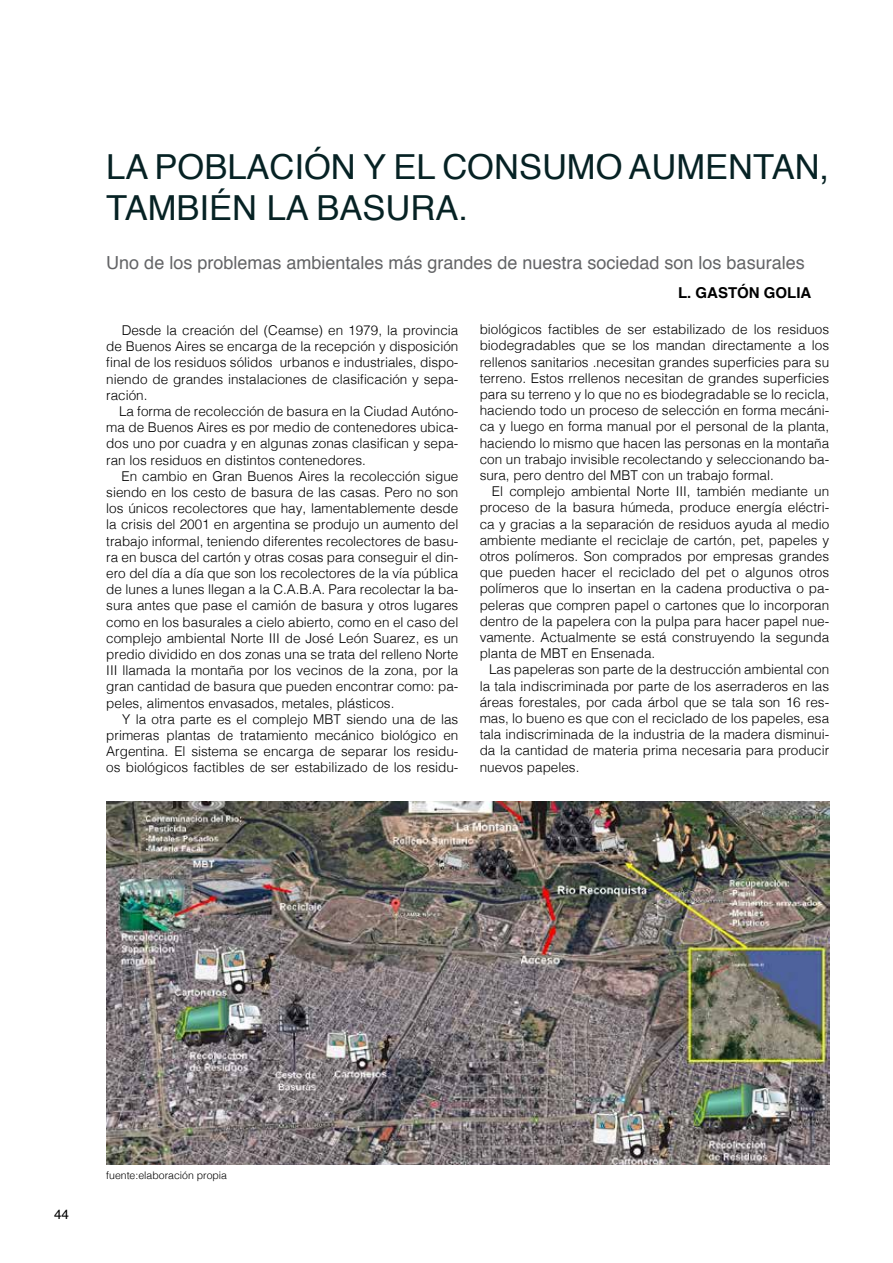
<style>
.page{position:relative;width:893px;height:1263px;background:#fff}
.page>*{position:absolute;margin:0;border:0;box-sizing:border-box;transform-origin:0 0}
.t1{font:34.5px/41.4px "Helvetica";color:#062224}
.t2{font:18px "Helvetica";color:#636466}
.t3{font:700 15px "Helvetica";color:#000}
.t4{font:300 13.5px/16.2px "Helvetica";color:#000;text-align:justify}
.t5{font:13.5px "Helvetica";color:#000}
.t6{font:300 10.5px "Helvetica";color:#000}
</style>
<div class="page">
<img style="left:106px;top:801px;width:723px;height:364px">
<h1 class="t1" style="left:106px;top:147px;width:724px">LA POBLACIÓN Y EL CONSUMO AUMENTAN,<br>TAMBIÉN LA BASURA.</h1>
<h2 class="t2" style="left:106px;top:248px;width:700px">Uno de los problemas ambientales más grandes de nuestra sociedad son los basurales</h2>
<p class="t4" style="left:106px;top:321px;width:354px;text-indent:15px">Desde la creación del (Ceamse) en 1979, la provincia de Buenos Aires se encarga de la recepción y disposición final de los residuos sólidos urbanos e industriales, dispo&shy;niendo de grandes instalaciones de clasificación y sepa&shy;ración.</p>
<p class="t4" style="left:106px;top:402px;width:354px;text-indent:13px">La forma de recolección de basura en la Ciudad Autóno&shy;ma de Buenos Aires es por medio de contenedores ubica&shy;dos uno por cuadra y en algunas zonas clasifican y sepa&shy;ran los residuos en distintos contenedores.</p>
<p class="t4" style="left:106px;top:467px;width:354px;text-indent:15px">En cambio en Gran Buenos Aires la recolección sigue siendo en los cesto de basura de las casas. Pero no son los únicos recolectores que hay, lamentablemente desde la crisis del 2001 en argentina se produjo un aumento del trabajo informal, teniendo diferentes recolectores de basu&shy;ra en busca del cartón y otras cosas para conseguir el din&shy;ero del día a día que son los recolectores de la vía pública de lunes a lunes llegan a la C.A.B.A. Para recolectar la ba&shy;sura antes que pase el camión de basura y otros lugares como en los basurales a cielo abierto, como en el caso del complejo ambiental Norte III de José León Suarez, es un predio dividido en dos zonas una se trata del relleno Norte III llamada la montaña por los vecinos de la zona, por la gran cantidad de basura que pueden encontrar como: pa&shy;peles, alimentos envasados, metales, plásticos.</p>
<p class="t4" style="left:106px;top:710px;width:354px;text-indent:16px">Y la otra parte es el complejo MBT siendo una de las primeras plantas de tratamiento mecánico biológico en Argentina. El sistema se encarga de separar los residu&shy;os biológicos factibles de ser estabilizado de los residu-</p>
<p class="t3" style="left:678px;top:280px;width:135px">L. GASTÓN GOLIA</p>
<p class="t4" style="left:480px;top:320px;width:351px">biológicos factibles de ser estabilizado de los residuos biodegradables que se los mandan directamente a los rellenos sanitarios .necesitan grandes superficies para su terreno. Estos rrellenos necesitan de grandes superficies para su terreno y lo que no es biodegradable se lo recicla, haciendo todo un proceso de selección en forma mecáni&shy;ca y luego en forma manual por el personal de la planta, haciendo lo mismo que hacen las personas en la montaña con un trabajo invisible recolectando y seleccionando ba&shy;sura, pero dentro del MBT con un trabajo formal.</p>
<p class="t4" style="left:480px;top:482px;width:351px;text-indent:12px">El complejo ambiental Norte III, también mediante un proceso de la basura húmeda, produce energía eléctri&shy;ca y gracias a la separación de residuos ayuda al medio ambiente mediante el reciclaje de cartón, pet, papeles y otros polímeros. Son comprados por empresas grandes que pueden hacer el reciclado del pet o algunos otros polímeros que lo insertan en la cadena productiva o pa&shy;peleras que compren papel o cartones que lo incorporan dentro de la papelera con la pulpa para hacer papel nue&shy;vamente. Actualmente se está construyendo la segunda planta de MBT en Ensenada.</p>
<p class="t4" style="left:480px;top:660px;width:351px;text-indent:9px">Las papeleras son parte de la destrucción ambiental con la tala indiscriminada por parte de los aserraderos en las áreas forestales, por cada árbol que se tala son 16 res&shy;mas, lo bueno es que con el reciclado de los papeles, esa tala indiscriminada de la industria de la madera disminui&shy;da la cantidad de materia prima necesaria para producir nuevos papeles.</p>
<p class="t5" style="left:54px;top:1204px;width:17px">44</p>
<p class="t6" style="left:106px;top:1166px;width:122px">fuente:elaboración propia</p>
</div>
